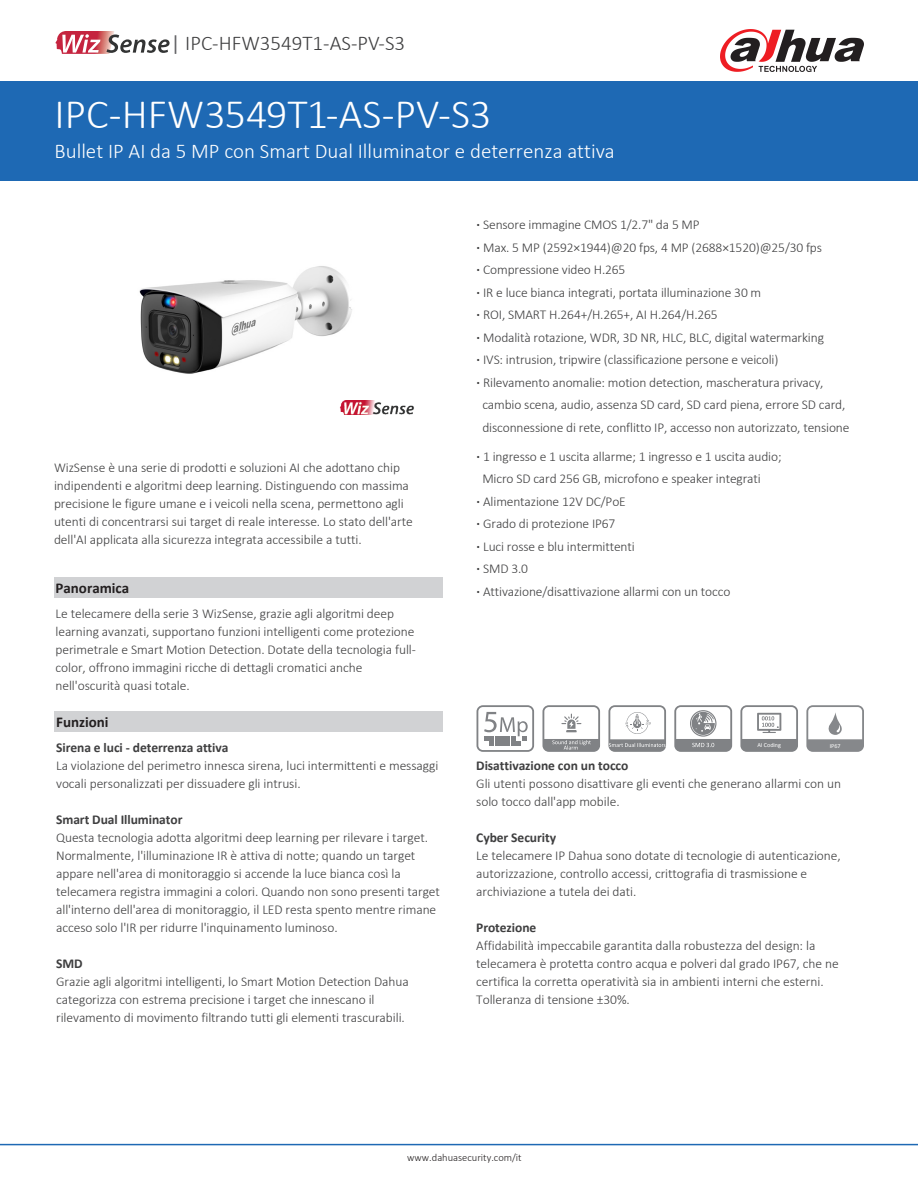
<style>
.page{position:relative;width:918px;height:1188px;background:#fff}
.page>*{position:absolute;margin:0;border:0;box-sizing:border-box;transform-origin:0 0}
.t1{font:300 42px "Calibri";color:#fff}
.t2{font:300 21px "Calibri";color:#fff}
.t3{font:300 21px "Calibri";color:#3e3e3f}
.t4{font:700 15px "Calibri";color:#231f20}
.t5{font:300 13.5px/18px "Calibri";letter-spacing:-.005em;color:#3e3e3f}
.t6{font:300 10.5px "Calibri";color:#231f20}
.t7{font:6.15px "Calibri";color:#fff}
.s1{font-weight:400;color:#636366}
.s2{font-weight:700}
</style>
<div class="page">
<div style="left:0;top:81px;width:918px;height:100px;background:#1e69b4"></div>
<hr style="left:0;top:1144px;width:918px;height:1px;background:#1e69b4">
<svg style="left:720px;top:29px;width:144px;height:43px"></svg>
<div style="left:54px;top:578px;width:389px;height:20px;background:#d1d2d4"></div>
<div style="left:54px;top:711px;width:389px;height:20px;background:#d1d2d4"></div>
<svg style="left:56px;top:31px;width:114px;height:23px"></svg>
<img style="left:139px;top:266px;width:213px;height:108px">
<img style="left:340px;top:400px;width:74px;height:15px">
<svg style="left:542px;top:705px;width:58px;height:47px"></svg>
<svg style="left:608px;top:705px;width:58px;height:47px"></svg>
<svg style="left:674px;top:705px;width:58px;height:47px"></svg>
<svg style="left:806px;top:705px;width:58px;height:47px"></svg>
<svg style="left:740px;top:705px;width:58px;height:47px"></svg>
<svg style="left:477px;top:705px;width:57px;height:47px"></svg>
<p class="t3" style="left:171px;top:30px;width:236px"><span class="s1">|</span> IPC-HFW3549T1-AS-PV-S3</p>
<p class="t1" style="left:55px;top:88px;width:438px">IPC-HFW3549T1-AS-PV-S3</p>
<p class="t2" style="left:55px;top:138px;width:562px">Bullet IP AI da 5 MP con Smart Dual Illuminator e deterrenza attiva</p>
<p class="t5" style="left:54px;top:459px;width:360px">WizSense è una serie di prodotti e soluzioni AI che adottano chip indipendenti e algoritmi deep learning. Distinguendo con massima precisione le figure umane e i veicoli nella scena, permettono agli utenti di concentrarsi sui target di reale interesse. Lo stato dell'arte dell'AI applicata alla sicurezza integrata accessibile a tutti.</p>
<p class="t5" style="left:477px;top:216px;width:225px"><span class="s2">·</span> Sensore immagine CMOS 1/2.7" da 5 MP</p>
<p class="t5" style="left:477px;top:238px;width:347px"><span class="s2">·</span> Max. 5 MP (2592×1944)@20 fps, 4 MP (2688×1520)@25/30 fps</p>
<p class="t5" style="left:477px;top:261px;width:150px"><span class="s2">·</span> Compressione video H.265</p>
<p class="t5" style="left:477px;top:283px;width:286px"><span class="s2">·</span> IR e luce bianca integrati, portata illuminazione 30 m</p>
<p class="t5" style="left:477px;top:306px;width:243px"><span class="s2">·</span> ROI, SMART H.264+/H.265+, AI H.264/H.265</p>
<p class="t5" style="left:477px;top:328px;width:349px"><span class="s2">·</span> Modalità rotazione, WDR, 3D NR, HLC, BLC, digital watermarking</p>
<p class="t5" style="left:477px;top:351px;width:303px"><span class="s2">·</span> IVS: intrusion, tripwire (classificazione persone e veicoli)</p>
<p class="t5" style="left:477px;top:373px;width:349px"><span class="s2">·</span> Rilevamento anomalie: motion detection, mascheratura privacy,</p>
<p class="t5" style="left:482px;top:396px;width:365px">cambio scena, audio, assenza SD card, SD card piena, errore SD card,</p>
<p class="t5" style="left:482px;top:418px;width:369px">disconnessione di rete, conflitto IP, accesso non autorizzato, tensione</p>
<p class="t5" style="left:477px;top:447px;width:307px"><span class="s2">·</span> 1 ingresso e 1 uscita allarme; 1 ingresso e 1 uscita audio;</p>
<p class="t5" style="left:482px;top:470px;width:280px">Micro SD card 256 GB, microfono e speaker integrati</p>
<p class="t5" style="left:477px;top:492px;width:151px"><span class="s2">·</span> Alimentazione 12V DC/PoE</p>
<p class="t5" style="left:477px;top:515px;width:140px"><span class="s2">·</span> Grado di protezione IP67</p>
<p class="t5" style="left:477px;top:537px;width:160px"><span class="s2">·</span> Luci rosse e blu intermittenti</p>
<p class="t5" style="left:477px;top:560px;width:53px"><span class="s2">·</span> SMD 3.0</p>
<p class="t4" style="left:56px;top:578px;width:75px">Panoramica</p>
<p class="t5" style="left:477px;top:582px;width:255px"><span class="s2">·</span> Attivazione/disattivazione allarmi con un tocco</p>
<p class="t5" style="left:56px;top:604px;width:362px">Le telecamere della serie 3 WizSense, grazie agli algoritmi deep learning avanzati, supportano funzioni intelligenti come protezione perimetrale e Smart Motion Detection. Dotate della tecnologia full&shy;color, offrono immagini ricche di dettagli cromatici anche nell'oscurità quasi totale.</p>
<p class="t4" style="left:56px;top:711px;width:54px">Funzioni</p>
<p class="t5" style="left:56px;top:739px;width:384px"><span class="s2">Sirena e luci - deterrenza attiva<br></span>La violazione del perimetro innesca sirena, luci intermittenti e messaggi vocali personalizzati per dissuadere gli intrusi.</p>
<p class="t5" style="left:56px;top:811px;width:385px"><span class="s2">Smart Dual Illuminator<br></span>Questa tecnologia adotta algoritmi deep learning per rilevare i target.<br>Normalmente, l'illuminazione IR è attiva di notte; quando un target appare nell'area di monitoraggio si accende la luce bianca così la telecamera registra immagini a colori. Quando non sono presenti target all'interno dell'area di monitoraggio, il LED resta spento mentre rimane acceso solo l'IR per ridurre l'inquinamento luminoso.</p>
<p class="t5" style="left:56px;top:955px;width:354px"><span class="s2">SMD<br></span>Grazie agli algoritmi intelligenti, lo Smart Motion Detection Dahua categorizza con estrema precisione i target che innescano il rilevamento di movimento filtrando tutti gli elementi trascurabili.</p>
<p class="t7" style="left:757px;top:741px;width:25px">AI Coding</p>
<p class="t7" style="left:830px;top:742px;width:12px">IP67</p>
<p class="t5" style="left:476px;top:757px;width:366px"><span class="s2">Disattivazione con un tocco<br></span>Gli utenti possono disattivare gli eventi che generano allarmi con un solo tocco dall'app mobile.</p>
<p class="t5" style="left:476px;top:829px;width:366px"><span class="s2">Cyber Security<br></span>Le telecamere IP Dahua sono dotate di tecnologie di autenticazione, autorizzazione, controllo accessi, crittografia di trasmissione e archiviazione a tutela dei dati.</p>
<p class="t5" style="left:476px;top:919px;width:364px"><span class="s2">Protezione<br></span>Affidabilità impeccabile garantita dalla robustezza del design: la telecamera è protetta contro acqua e polveri dal grado IP67, che ne certifica la corretta operatività sia in ambienti interni che esterni.<br>Tolleranza di tensione ±30%.</p>
<p class="t6" style="left:407px;top:1151px;width:116px">www.dahuasecurity.com/it</p>
</div>
